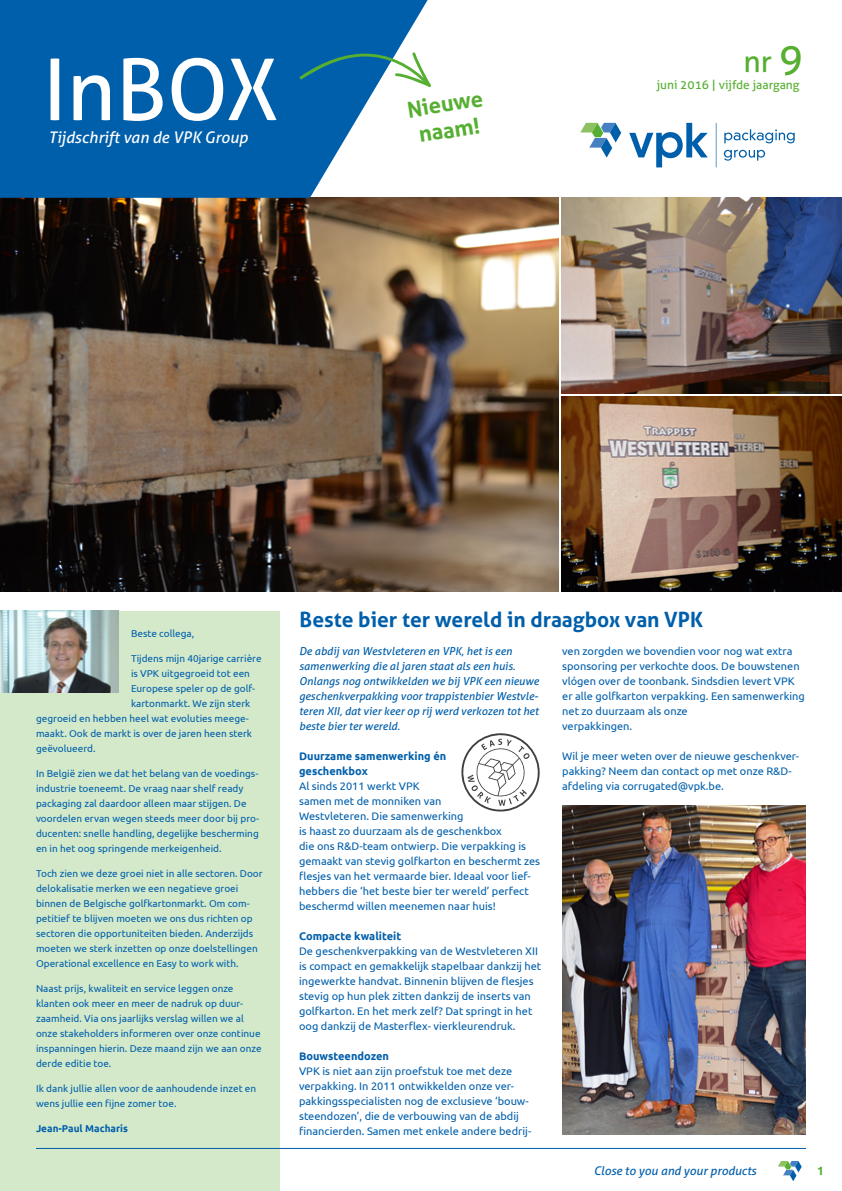
<style>
.page{position:relative;width:842px;height:1191px;background:#fff}
.page>*{position:absolute;margin:0;border:0;box-sizing:border-box;transform-origin:0 0}
.t1{font:85px "Aller";color:#fff}
.t2{font:30px "Aller";color:#56af31}
.t3{font:700 22px/26.4px "Aller";color:#56af31;text-align:center}
.t4{font:700 21px "Aller";color:#005fab}
.t5{font:italic 16px "Aller";color:#fff}
.t6{font:italic 12px "Aller";color:#005fab}
.t7{font:12px "Aller";color:#56af31}
.t8{font:700 12px "Ubuntu";color:#56af31}
.t9{font:11px/15px "Ubuntu";color:#005fab}
.t10{font:italic 11px/15px "Aller";color:#005fab}
.t11{font:700 11px/15px "Ubuntu";color:#005fab}
.t12{font:10px/15px "Ubuntu";color:#005fab}
.t13{font:700 10px "Ubuntu";color:#005fab}
.s1{font-size:40px}
</style>
<div class="page">
<img style="left:0;top:198px;width:558px;height:393px">
<div style="left:0;top:611px;width:280px;height:580px;background:#d3e9ca"></div>
<svg style="left:629px;top:123px;width:79px;height:44px"></svg>
<svg style="left:580px;top:123px;width:41px;height:34px"></svg>
<svg style="left:716px;top:123px;width:1px;height:44px"></svg>
<svg style="left:724px;top:129px;width:71px;height:14px"></svg>
<svg style="left:724px;top:150px;width:41px;height:11px"></svg>
<svg style="left:778px;top:1161px;width:24px;height:20px"></svg>
<img style="left:0;top:611px;width:119px;height:81px">
<hr style="left:36px;top:1148px;width:770px;height:1px;background:#005fab">
<img style="left:562px;top:805px;width:244px;height:329px">
<img style="left:561px;top:198px;width:281px;height:195px">
<img style="left:561px;top:396px;width:281px;height:195px">
<svg style="left:0;top:0;width:428px;height:198px;background:#2073b5"></svg>
<svg style="left:299px;top:52px;width:132px;height:35px"></svg>
<svg style="left:461px;top:733px;width:79px;height:79px"></svg>
<h1 class="t1" style="left:43px;top:38px;width:237px">InBOX</h1>
<h3 class="t5" style="left:48px;top:127px;width:201px">Tijdschrift van de VPK Group</h3>
<h3 class="t3" style="left:405px;top:97px;width:78px;rotate:-9deg">Nieuwe naam!</h3>
<h2 class="t2" style="left:743px;top:43px;width:61px">nr <span class="s1">9</span></h2>
<p class="t7" style="left:657px;top:78px;width:144px">juni 2016 | vijfde jaargang</p>
<p class="t12" style="left:131px;top:626px;width:65px">Beste collega,</p>
<p class="t12" style="left:131px;top:651px;width:132px">Tijdens mijn 40jarige carrière</p>
<p class="t12" style="left:131px;top:666px;width:120px">is VPK uitgegroeid tot een</p>
<p class="t12" style="left:131px;top:681px;width:126px">Europese speler op de golf-</p>
<p class="t12" style="left:131px;top:696px;width:121px">kartonmarkt. We zijn sterk</p>
<p class="t12" style="left:36px;top:711px;width:214px">gegroeid en hebben heel wat evoluties meege-</p>
<p class="t12" style="left:36px;top:726px;width:218px">maakt. Ook de markt is over de jaren heen sterk</p>
<p class="t12" style="left:36px;top:741px;width:61px">geëvolueerd.</p>
<p class="t12" style="left:36px;top:766px;width:225px">In België zien we dat het belang van de voedings&shy;industrie toeneemt. De vraag naar shelf ready packaging zal daardoor alleen maar stijgen. De voordelen ervan wegen steeds meer door bij pro&shy;ducenten: snelle handling, degelijke bescherming en in het oog springende merkeigenheid.</p>
<p class="t12" style="left:36px;top:866px;width:228px">Toch zien we deze groei niet in alle sectoren. Door delokalisatie merken we een negatieve groei binnen de Belgische golfkartonmarkt. Om com&shy;petitief te blijven moeten we ons dus richten op sectoren die opportuniteiten bieden. Anderzijds moeten we sterk inzetten op onze doelstellingen Operational excellence en Easy to work with.</p>
<p class="t12" style="left:36px;top:981px;width:227px">Naast prijs, kwaliteit en service leggen onze klanten ook meer en meer de nadruk op duur&shy;zaamheid. Via ons jaarlijks verslag willen we al onze stakeholders informeren over onze continue inspanningen hierin. Deze maand zijn we aan onze derde editie toe.</p>
<p class="t12" style="left:36px;top:1081px;width:222px">Ik dank jullie allen voor de aanhoudende inzet en wens jullie een fijne zomer toe.</p>
<p class="t13" style="left:36px;top:1122px;width:94px">Jean-Paul Macharis</p>
<h3 class="t4" style="left:300px;top:606px;width:405px">Beste bier ter wereld in draagbox van VPK</h3>
<p class="t10" style="left:299px;top:643px;width:241px">De abdij van Westvleteren en VPK, het is een samenwerking die al jaren staat als een huis.<br>Onlangs nog ontwikkelden we bij VPK een nieuwe geschenkverpakking voor trappistenbier Westvle&shy;teren XII, dat vier keer op rij werd verkozen tot het beste bier ter wereld.</p>
<p class="t11" style="left:299px;top:748px;width:149px">Duurzame samenwerking én geschenkbox</p>
<p class="t9" style="left:299px;top:778px;width:243px">Al sinds 2011 werkt VPK<br>samen met de monniken van<br>Westvleteren. Die samenwerking<br>is haast zo duurzaam als de geschenkbox<br>die ons R&amp;D-team ontwierp. Die verpakking is gemaakt van stevig golfkarton en beschermt zes flesjes van het vermaarde bier. Ideaal voor lief&shy;hebbers die ‘het beste bier ter wereld’ perfect beschermd willen meenemen naar huis!</p>
<p class="t11" style="left:299px;top:928px;width:104px">Compacte kwaliteit</p>
<p class="t9" style="left:299px;top:943px;width:244px">De geschenkverpakking van de Westvleteren XII is compact en gemakkelijk stapelbaar dankzij het ingewerkte handvat. Binnenin blijven de flesjes stevig op hun plek zitten dankzij de inserts van golfkarton. En het merk zelf? Dat springt in het oog dankzij de Masterflex- vierkleurendruk.</p>
<p class="t11" style="left:299px;top:1048px;width:91px">Bouwsteendozen</p>
<p class="t9" style="left:299px;top:1063px;width:234px">VPK is niet aan zijn proefstuk toe met deze verpakking. In 2011 ontwikkelden onze ver&shy;pakkingsspecialisten nog de exclusieve ‘bouw&shy;steendozen’, die de verbouwing van de abdij financierden. Samen met enkele andere bedrij-</p>
<p class="t9" style="left:562px;top:643px;width:244px">ven zorgden we bovendien voor nog wat extra sponsoring per verkochte doos. De bouwstenen vlógen over de toonbank. Sindsdien levert VPK er alle golfkarton verpakking. Een samenwerking net zo duurzaam als onze<br>verpakkingen.</p>
<p class="t9" style="left:562px;top:748px;width:238px">Wil je meer weten over de nieuwe geschenkver&shy;pakking? Neem dan contact op met onze R&amp;D&shy;afdeling via corrugated@vpk.be.</p>
<p class="t6" style="left:594px;top:1163px;width:164px">Close to you and your products</p>
<p class="t8" style="left:817px;top:1163px;width:8px">1</p>
</div>
